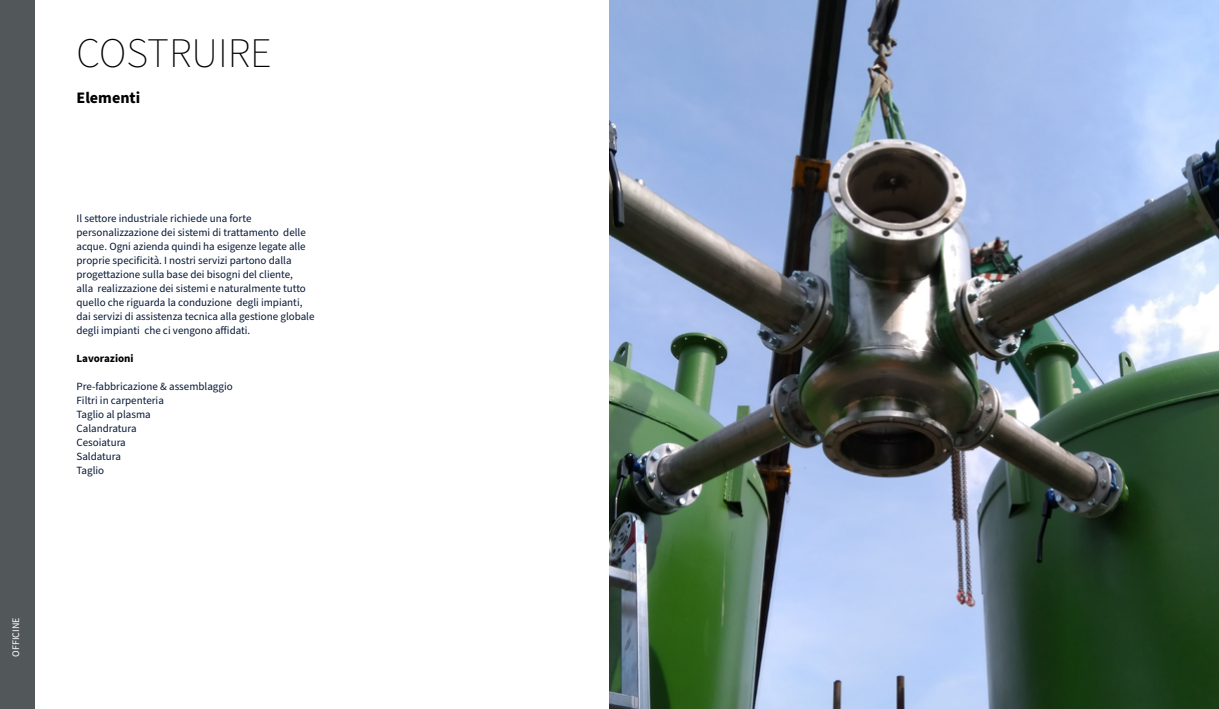
<style>
.page{position:relative;width:1219px;height:709px;background:#fff}
.page>*{position:absolute;margin:0;border:0;box-sizing:border-box;transform-origin:0 0}
.t1{font:200 42px "Source Sans Pro";color:#000}
.t2{font:700 16px "Source Sans Pro";color:#000}
.t3{font:11px/14px "Source Sans Pro";color:#041736}
.t4{font:700 11px "Source Sans Pro";color:#000}
.t5{font:10px "Source Sans Pro";color:#fff}
</style>
<div class="page">
<div style="left:0;top:0;width:34px;height:709px;background:#52575a"></div>
<img style="left:609px;top:0;width:610px;height:709px">
<p class="t5" style="left:9px;top:656px;width:41px;rotate:-90deg">OFFICINE</p>
<h1 class="t1" style="left:77px;top:28px;width:197px">COSTRUIRE</h1>
<h2 class="t2" style="left:77px;top:87px;width:65px">Elementi</h2>
<p class="t3" style="left:77px;top:211px;width:240px">Il settore industriale richiede una forte personalizzazione dei sistemi di trattamento delle acque. Ogni azienda quindi ha esigenze legate alle proprie specificità. I nostri servizi partono dalla progettazione sulla base dei bisogni del cliente,<br>alla realizzazione dei sistemi e naturalmente tutto quello che riguarda la conduzione degli impianti, dai servizi di assistenza tecnica alla gestione globale degli impianti che ci vengono affidati.</p>
<p class="t4" style="left:77px;top:351px;width:59px">Lavorazioni</p>
<p class="t3" style="left:77px;top:379px;width:158px">Pre-fabbricazione &amp; assemblaggio<br>Filtri in carpenteria<br>Taglio al plasma<br>Calandratura<br>Cesoiatura<br>Saldatura<br>Taglio</p>
</div>
